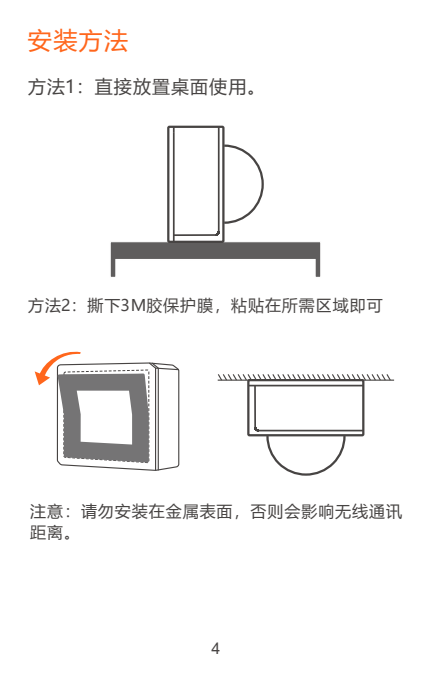
<style>
.page{position:relative;width:431px;height:681px;background:#fff}
.page>*{position:absolute;margin:0;border:0;box-sizing:border-box;transform-origin:0 0}
.t1{font:24px "Microsoft Ya Hei";color:#ff661c}
.t2{font:18px "Microsoft Ya Hei";letter-spacing:.06em;color:#474443}
.t3{font:16px/21.2px "Microsoft Ya Hei";letter-spacing:.06em;color:#474443}
.t4{font:16px "Arial";color:#474443}
</style>
<div class="page">
<hr style="left:218px;top:379px;width:176px;height:1px;background:#474443">
<svg style="left:35px;top:351px;width:145px;height:120px"></svg>
<hr style="left:173px;top:132px;width:2px;height:110px;background:#474443">
<svg style="left:110px;top:143px;width:211px;height:134px"></svg>
<hr style="left:218px;top:127px;width:2px;height:104px;background:#474443">
<div style="left:167px;top:126px;width:57px;height:117px;border:2px solid #474443"></div>
<svg style="left:217px;top:374px;width:175px;height:12px"></svg>
<hr style="left:248px;top:384px;width:110px;height:2px;background:#474443">
<hr style="left:254px;top:385px;width:2px;height:42px;background:#474443">
<svg style="left:253px;top:424px;width:94px;height:52px"></svg>
<hr style="left:259px;top:429px;width:104px;height:2px;background:#474443">
<div style="left:247px;top:379px;width:117px;height:57px;border:2px solid #474443"></div>
<h1 class="t1" style="left:28px;top:30px;width:102px">安装方法</h1>
<p class="t2" style="left:28px;top:78px;width:239px">方法1：直接放置桌面使用。</p>
<p class="t3" style="left:28px;top:296px;width:356px">方法2：撕下3M胶保护膜，粘贴在所需区域即可</p>
<p class="t3" style="left:30px;top:501px;width:373px">注意：请勿安装在金属表面，否则会影响无线通讯距离。</p>
<p class="t4" style="left:212px;top:641px;width:10px">4</p>
</div>
